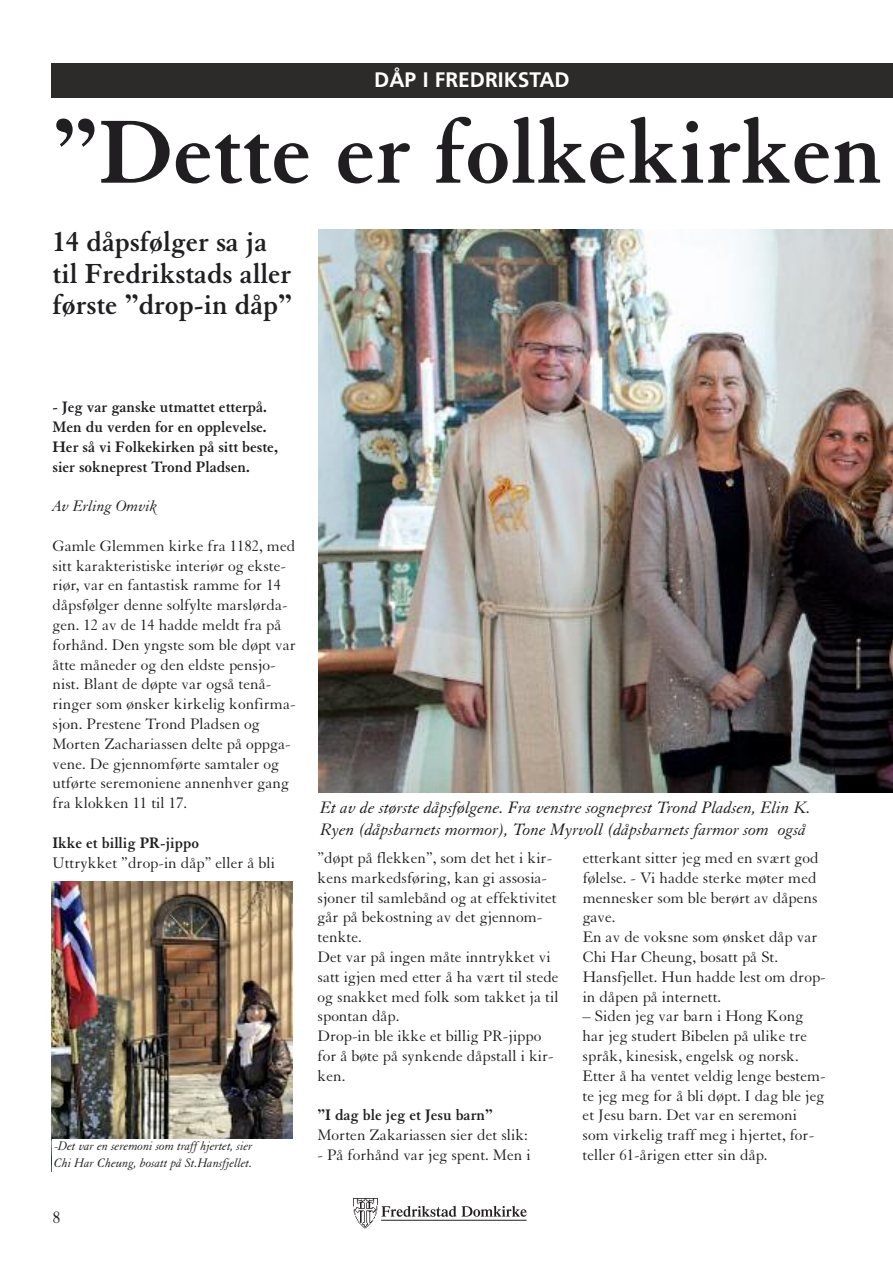
<style>
.page{position:relative;width:893px;height:1263px;background:#fff}
.page>*{position:absolute;margin:0;border:0;box-sizing:border-box;transform-origin:0 0}
.t1{font:700 97.5px "Granjon";color:#201e21}
.t2{font:700 30px/31.5px "Granjon";color:#201e21}
.t3{font:700 21px "Frutiger";color:#fff}
.t4{font:italic 18px/21.6px "Granjon";color:#201e21}
.t5{font:18px "Granjon";color:#201e21}
.t6{font:16.5px/19.8px "Granjon";color:#201e21}
.t7{font:700 16.5px/19.8px "Granjon";color:#201e21}
.t8{font:italic 16.5px "Granjon";color:#201e21}
.t9{font:italic 13.5px/16.2px "Granjon";color:#201e21;scale:.95 1}
</style>
<div class="page">
<img style="left:353px;top:1199px;width:25px;height:30px">
<svg style="left:381px;top:1206px;width:146px;height:11px"></svg>
<hr style="left:381px;top:1220px;width:146px;height:1px;background:#231f20">
<img style="left:319px;top:230px;width:574px;height:562px">
<img style="left:51px;top:881px;width:242px;height:291px">
<div style="left:51px;top:64px;width:842px;height:34px;background:#2d2b29"></div>
<div style="left:53px;top:1140px;width:242px;height:37px;background:#fff"></div>
<p class="t3" style="left:374px;top:71px;width:197px">DÅP I FREDRIKSTAD</p>
<h1 class="t1" style="left:53px;top:117px;width:832px">”Dette er folkekirken</h1>
<h2 class="t2" style="left:53px;top:229px;width:241px">14 dåpsfølger sa ja til Fredrikstads aller første ”drop-in dåp”</h2>
<p class="t7" style="left:53px;top:399px;width:227px">- Jeg var ganske utmattet etterpå.<br>Men du verden for en opplevelse.<br>Her så vi Folkekirken på sitt beste, sier sokneprest Trond Pladsen.</p>
<p class="t8" style="left:53px;top:500px;width:106px">Av Erling Omvik</p>
<p class="t6" style="left:53px;top:537px;width:245px">Gamle Glemmen kirke fra 1182, med sitt karakteristiske interiør og ekste&shy;riør, var en fantastisk ramme for 14 dåpsfølger denne solfylte marslørda&shy;gen. 12 av de 14 hadde meldt fra på forhånd. Den yngste som ble døpt var åtte måneder og den eldste pensjo&shy;nist. Blant de døpte var også tenå&shy;ringer som ønsker kirkelig konfirma&shy;sjon. Prestene Trond Pladsen og Morten Zachariassen delte på oppga&shy;vene. De gjennomførte samtaler og utførte seremoniene annenhver gang fra klokken 11 til 17.</p>
<p class="t7" style="left:53px;top:834px;width:148px">Ikke et billig PR-jippo</p>
<p class="t6" style="left:53px;top:854px;width:224px">Uttrykket ”drop-in dåp” eller å bli</p>
<p class="t6" style="left:318px;top:849px;width:243px">”døpt på flekken”, som det het i kir&shy;kens markedsføring, kan gi assosia&shy;sjoner til samlebånd og at effektivitet går på bekostning av det gjennom&shy;tenkte.<br>Det var på ingen måte inntrykket vi satt igjen med etter å ha vært til stede og snakket med folk som takket ja til spontan dåp.<br>Drop-in ble ikke et billig PR-jippo for å bøte på synkende dåpstall i kir&shy;ken.</p>
<p class="t7" style="left:318px;top:1107px;width:177px">”I dag ble jeg et Jesu barn”</p>
<p class="t6" style="left:318px;top:1127px;width:212px">Morten Zakariassen sier det slik:</p>
<p class="t6" style="left:318px;top:1146px;width:214px">- På forhånd var jeg spent. Men i</p>
<p class="t4" style="left:320px;top:799px;width:492px">Et av de største dåpsfølgene. Fra venstre sogneprest Trond Pladsen, Elin K.<br>Ryen (dåpsbarnets mormor), Tone Myrvoll (dåpsbarnets farmor som også</p>
<p class="t6" style="left:583px;top:849px;width:245px">etterkant sitter jeg med en svært god følelse. - Vi hadde sterke møter med mennesker som ble berørt av dåpens gave.<br>En av de voksne som ønsket dåp var<br>Chi Har Cheung, bosatt på St.<br>Hansfjellet. Hun hadde lest om drop&shy;in dåpen på internett.</p>
<p class="t6" style="left:583px;top:1008px;width:245px">– Siden jeg var barn i Hong Kong har jeg studert Bibelen på ulike tre språk, kinesisk, engelsk og norsk.<br>Etter å ha ventet veldig lenge bestem&shy;te jeg meg for å bli døpt. I dag ble jeg et Jesu barn. Det var en seremoni som virkelig traff meg i hjertet, for&shy;teller 61-årigen etter sin dåp.</p>
<p class="t9" style="left:54px;top:1139px;width:211px">-Det var en seremoni som traff hjertet, sier<br>Chi Har Cheung, bosatt på St.Hansfjellet.</p>
<p class="t5" style="left:53px;top:1211px;width:9px">8</p>
</div>
